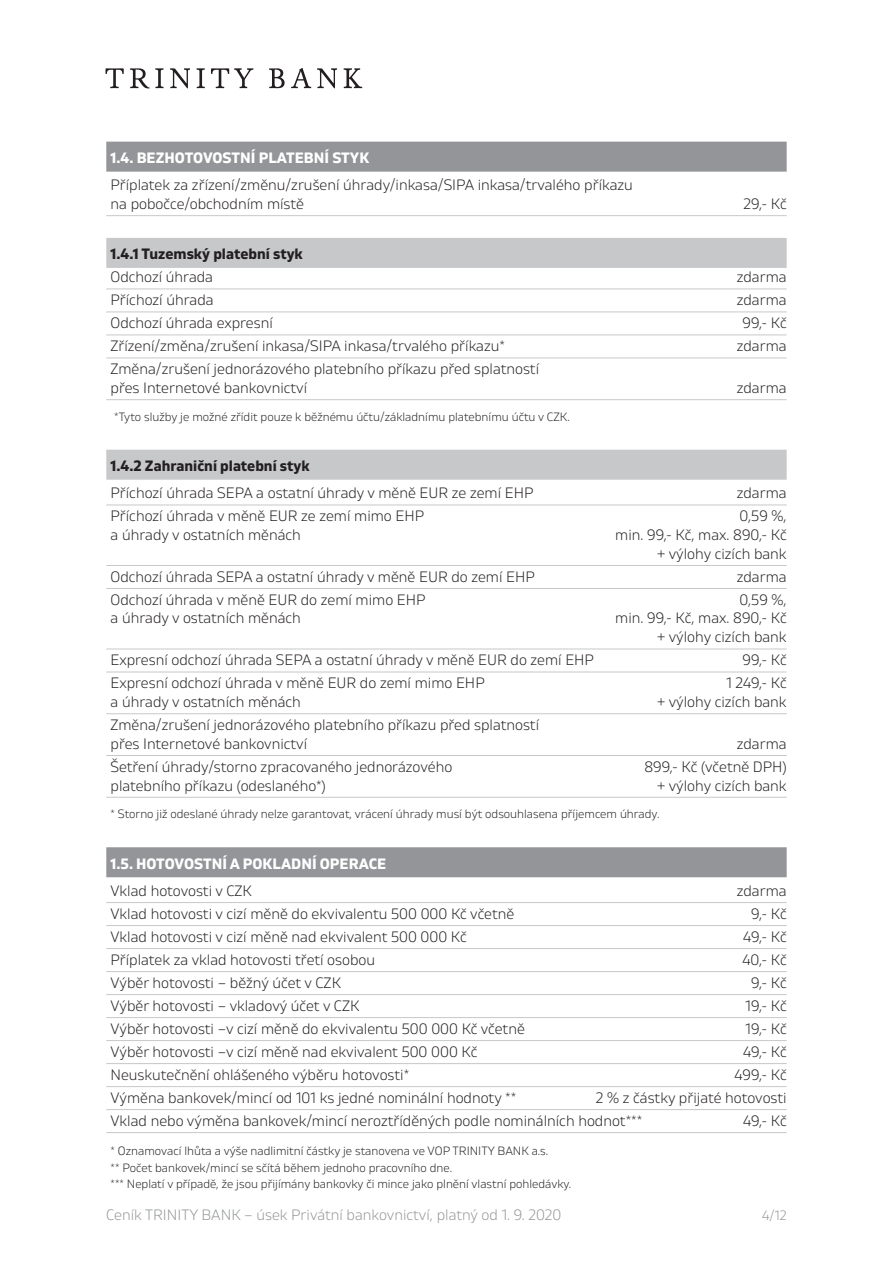
<style>
.page{position:relative;width:893px;height:1263px;background:#fff}
.page>*{position:absolute;margin:0;border:0;box-sizing:border-box;transform-origin:0 0}
.t1{font:300 15px/18.8px "Gilam";color:#231f20}
.t2{font:700 15px "Gilam";color:#fff}
.t3{font:300 15px "Gilam";color:#939598}
.t4{font:700 15px "Gilam";color:#231f20}
.t5{font:300 13.5px "Gilam";color:#939598}
.t6{font:300 12px "Gilam";color:#231f20}
</style>
<div class="page">
<svg style="left:269px;top:68px;width:93px;height:20px"></svg>
<svg style="left:106px;top:68px;width:147px;height:20px"></svg>
<div style="left:106px;top:142px;width:681px;height:30px;background:#939598"></div>
<hr style="left:106px;top:215px;width:681px;height:1px;background:#c7c8ca">
<div style="left:106px;top:238px;width:681px;height:30px;background:#c7c8ca"></div>
<hr style="left:106px;top:289px;width:681px;height:1px;background:#c7c8ca">
<hr style="left:106px;top:312px;width:681px;height:1px;background:#c7c8ca">
<hr style="left:106px;top:335px;width:681px;height:1px;background:#c7c8ca">
<hr style="left:106px;top:358px;width:681px;height:1px;background:#c7c8ca">
<hr style="left:106px;top:399px;width:681px;height:1px;background:#c7c8ca">
<div style="left:106px;top:450px;width:681px;height:30px;background:#c7c8ca"></div>
<hr style="left:106px;top:505px;width:681px;height:1px;background:#c7c8ca">
<hr style="left:106px;top:565px;width:681px;height:1px;background:#c7c8ca">
<hr style="left:106px;top:588px;width:681px;height:1px;background:#c7c8ca">
<hr style="left:106px;top:649px;width:681px;height:1px;background:#c7c8ca">
<hr style="left:106px;top:672px;width:681px;height:1px;background:#c7c8ca">
<hr style="left:106px;top:713px;width:681px;height:1px;background:#c7c8ca">
<hr style="left:106px;top:755px;width:681px;height:1px;background:#c7c8ca">
<hr style="left:106px;top:797px;width:681px;height:1px;background:#c7c8ca">
<div style="left:106px;top:847px;width:681px;height:30px;background:#939598"></div>
<hr style="left:106px;top:902px;width:681px;height:1px;background:#c7c8ca">
<hr style="left:106px;top:925px;width:681px;height:1px;background:#c7c8ca">
<hr style="left:106px;top:948px;width:681px;height:1px;background:#c7c8ca">
<hr style="left:106px;top:971px;width:681px;height:1px;background:#c7c8ca">
<hr style="left:106px;top:994px;width:681px;height:1px;background:#c7c8ca">
<hr style="left:106px;top:1017px;width:681px;height:1px;background:#c7c8ca">
<hr style="left:106px;top:1040px;width:681px;height:1px;background:#c7c8ca">
<hr style="left:106px;top:1063px;width:681px;height:1px;background:#c7c8ca">
<hr style="left:106px;top:1086px;width:681px;height:1px;background:#c7c8ca">
<hr style="left:106px;top:1109px;width:681px;height:1px;background:#c7c8ca">
<hr style="left:106px;top:1132px;width:681px;height:1px;background:#c7c8ca">
<p class="t2" style="left:111px;top:147px;width:260px">1.4. BEZHOTOVOSTNÍ PLATEBNÍ STYK</p>
<p class="t1" style="left:111px;top:175px;width:524px">Příplatek za zřízení/změnu/zrušení úhrady/inkasa/SIPA inkasa/trvalého příkazu na pobočce/obchodním místě</p>
<p class="t1" style="left:743px;top:194px;width:45px">29,- Kč</p>
<p class="t4" style="left:111px;top:243px;width:194px">1.4.1 Tuzemský platební styk</p>
<p class="t1" style="left:111px;top:267px;width:104px">Odchozí úhrada</p>
<p class="t1" style="left:737px;top:267px;width:51px">zdarma</p>
<p class="t1" style="left:111px;top:290px;width:105px">Příchozí úhrada</p>
<p class="t1" style="left:737px;top:290px;width:51px">zdarma</p>
<p class="t1" style="left:111px;top:313px;width:164px">Odchozí úhrada expresní</p>
<p class="t1" style="left:742px;top:313px;width:46px">99,- Kč</p>
<p class="t1" style="left:111px;top:336px;width:396px">Zřízení/změna/zrušení inkasa/SIPA inkasa/trvalého příkazu*</p>
<p class="t1" style="left:737px;top:336px;width:51px">zdarma</p>
<p class="t1" style="left:111px;top:359px;width:430px">Změna/zrušení jednorázového platebního příkazu před splatností přes Internetové bankovnictví</p>
<p class="t1" style="left:737px;top:378px;width:51px">zdarma</p>
<p class="t6" style="left:114px;top:408px;width:457px">*Tyto služby je možné zřídit pouze k běžnému účtu/základnímu platebnímu účtu v CZK.</p>
<p class="t4" style="left:111px;top:455px;width:201px">1.4.2 Zahraniční platební styk</p>
<p class="t1" style="left:111px;top:483px;width:424px">Příchozí úhrada SEPA a ostatní úhrady v měně EUR ze zemí EHP</p>
<p class="t1" style="left:737px;top:483px;width:51px">zdarma</p>
<p class="t1" style="left:111px;top:506px;width:315px">Příchozí úhrada v měně EUR ze zemí mimo EHP</p>
<p class="t1" style="left:739px;top:506px;width:49px">0,59 %,</p>
<p class="t1" style="left:111px;top:525px;width:192px">a úhrady v ostatních měnách</p>
<p class="t1" style="left:615px;top:525px;width:173px;text-align:right">min. 99,- Kč, max. 890,- Kč + výlohy cizích bank</p>
<p class="t1" style="left:111px;top:566px;width:426px">Odchozí úhrada SEPA a ostatní úhrady v měně EUR do zemí EHP</p>
<p class="t1" style="left:737px;top:566px;width:51px">zdarma</p>
<p class="t1" style="left:111px;top:589px;width:316px">Odchozí úhrada v měně EUR do zemí mimo EHP</p>
<p class="t1" style="left:739px;top:589px;width:49px">0,59 %,</p>
<p class="t1" style="left:111px;top:608px;width:192px">a úhrady v ostatních měnách</p>
<p class="t1" style="left:615px;top:608px;width:173px;text-align:right">min. 99,- Kč, max. 890,- Kč + výlohy cizích bank</p>
<p class="t1" style="left:111px;top:650px;width:485px">Expresní odchozí úhrada SEPA a ostatní úhrady v měně EUR do zemí EHP</p>
<p class="t1" style="left:742px;top:650px;width:46px">99,- Kč</p>
<p class="t1" style="left:111px;top:673px;width:376px">Expresní odchozí úhrada v měně EUR do zemí mimo EHP</p>
<p class="t1" style="left:726px;top:673px;width:62px">1 249,- Kč</p>
<p class="t1" style="left:111px;top:692px;width:192px">a úhrady v ostatních měnách</p>
<p class="t1" style="left:657px;top:692px;width:131px">+ výlohy cizích bank</p>
<p class="t1" style="left:111px;top:715px;width:430px">Změna/zrušení jednorázového platebního příkazu před splatností přes Internetové bankovnictví</p>
<p class="t1" style="left:737px;top:733px;width:51px">zdarma</p>
<p class="t1" style="left:111px;top:756px;width:343px">Šetření úhrady/storno zpracovaného jednorázového</p>
<p class="t1" style="left:644px;top:756px;width:144px">899,- Kč (včetně DPH)</p>
<p class="t1" style="left:111px;top:775px;width:217px">platebního příkazu (odeslaného*)</p>
<p class="t1" style="left:657px;top:775px;width:131px">+ výlohy cizích bank</p>
<p class="t6" style="left:111px;top:805px;width:550px">* Storno již odeslané úhrady nelze garantovat, vrácení úhrady musí být odsouhlasena příjemcem úhrady.</p>
<p class="t2" style="left:111px;top:852px;width:277px">1.5. HOTOVOSTNÍ A POKLADNÍ OPERACE</p>
<p class="t1" style="left:111px;top:880px;width:143px">Vklad hotovosti v CZK</p>
<p class="t1" style="left:737px;top:880px;width:51px">zdarma</p>
<p class="t1" style="left:111px;top:903px;width:405px">Vklad hotovosti v cizí měně do ekvivalentu 500 000 Kč včetně</p>
<p class="t1" style="left:751px;top:903px;width:37px">9,- Kč</p>
<p class="t1" style="left:111px;top:926px;width:358px">Vklad hotovosti v cizí měně nad ekvivalent 500 000 Kč</p>
<p class="t1" style="left:743px;top:926px;width:45px">49,- Kč</p>
<p class="t1" style="left:111px;top:949px;width:266px">Příplatek za vklad hotovosti třetí osobou</p>
<p class="t1" style="left:742px;top:949px;width:46px">40,- Kč</p>
<p class="t1" style="left:111px;top:972px;width:232px">Výběr hotovosti – běžný účet v CZK</p>
<p class="t1" style="left:751px;top:972px;width:37px">9,- Kč</p>
<p class="t1" style="left:111px;top:995px;width:250px">Výběr hotovosti – vkladový účet v CZK</p>
<p class="t1" style="left:745px;top:995px;width:43px">19,- Kč</p>
<p class="t1" style="left:111px;top:1018px;width:416px">Výběr hotovosti –v cizí měně do ekvivalentu 500 000 Kč včetně</p>
<p class="t1" style="left:745px;top:1018px;width:43px">19,- Kč</p>
<p class="t1" style="left:111px;top:1041px;width:368px">Výběr hotovosti –v cizí měně nad ekvivalent 500 000 Kč</p>
<p class="t1" style="left:743px;top:1041px;width:45px">49,- Kč</p>
<p class="t1" style="left:111px;top:1064px;width:300px">Neuskutečnění ohlášeného výběru hotovosti*</p>
<p class="t1" style="left:734px;top:1064px;width:54px">499,- Kč</p>
<p class="t1" style="left:111px;top:1087px;width:407px">Výměna bankovek/mincí od 101 ks jedné nominální hodnoty **</p>
<p class="t1" style="left:596px;top:1087px;width:192px">2 % z částky přijaté hotovosti</p>
<p class="t1" style="left:111px;top:1110px;width:533px">Vklad nebo výměna bankovek/mincí neroztříděných podle nominálních hodnot***</p>
<p class="t1" style="left:743px;top:1110px;width:45px">49,- Kč</p>
<p class="t6" style="left:111px;top:1142px;width:439px">* Oznamovací lhůta a výše nadlimitní částky je stanovena ve VOP TRINITY BANK a.s.</p>
<p class="t6" style="left:111px;top:1158px;width:343px">** Počet bankovek/mincí se sčítá během jednoho pracovního dne.</p>
<p class="t6" style="left:111px;top:1175px;width:462px">*** Neplatí v případě, že jsou přijímány bankovky či mince jako plnění vlastní pohledávky.</p>
<p class="t3" style="left:106px;top:1204px;width:457px">Ceník TRINITY BANK – úsek Privátní bankovnictví, platný od 1. 9. 2020</p>
<p class="t5" style="left:762px;top:1206px;width:26px">4/12</p>
</div>
